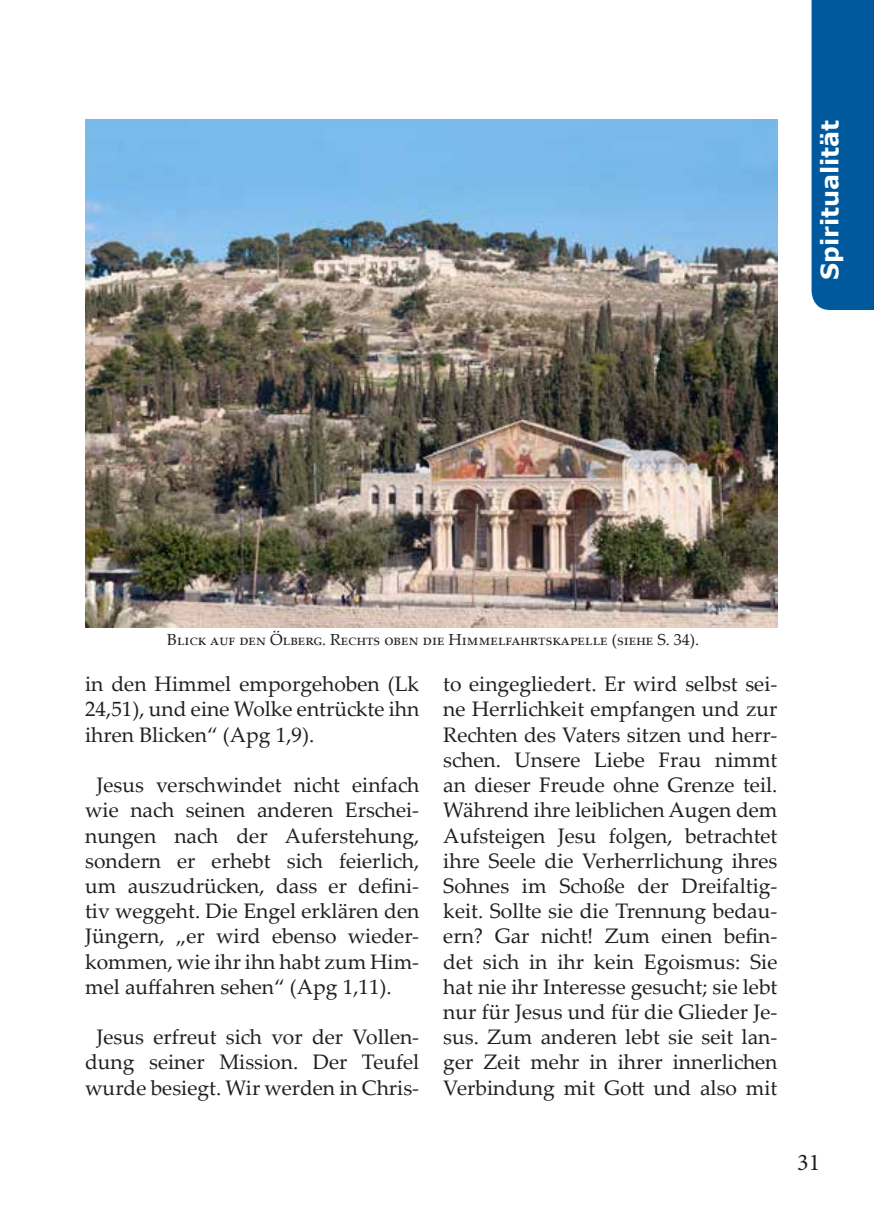
<style>
.page{position:relative;width:874px;height:1225px;background:#fff}
.page>*{position:absolute;margin:0;border:0;box-sizing:border-box;transform-origin:0 0}
.t1{font:700 24px "Verdana";color:#fff}
.t2{font:24px "Minion Pro";color:#231f20}
.t3{font:21px/25.2px "Palatino Linotype";color:#231f20;text-align:justify}
.t4{font:16px "Palatino Linotype";color:#231f20}
</style>
<div class="page">
<div style="left:811px;top:0;width:62px;height:310px;background:#00599d"></div>
<img style="left:85px;top:120px;width:692px;height:507px">
<p class="t1" style="left:813px;top:280px;width:162px;rotate:-90deg">Spiritualität</p>
<p class="t4" style="left:167px;top:628px;width:533px">Blick auf den Ölberg. Rechts oben die Himmelfahrtskapelle (siehe S. 34).</p>
<p class="t3" style="left:85px;top:670px;width:335px">in den Himmel emporgehoben (Lk 24,51), und eine Wolke entrückte ihn ihren Blicken“ (Apg 1,9).</p>
<p class="t3" style="left:85px;top:771px;width:335px;text-indent:11px">Jesus verschwindet nicht einfach wie nach seinen anderen Erschei&shy;nungen nach der Auferstehung, sondern er erhebt sich feierlich, um auszudrücken, dass er defini&shy;tiv weggeht. Die Engel erklären den Jüngern, „er wird ebenso wieder&shy;kommen, wie ihr ihn habt zum Him&shy;mel auffahren sehen“ (Apg 1,11).</p>
<p class="t3" style="left:85px;top:1023px;width:335px;text-align:center">Jesus erfreut sich vor der Vollen&shy;dung seiner Mission. Der Teufel wurde besiegt. Wir werden in Chris-</p>
<p class="t3" style="left:443px;top:670px;width:335px">to eingegliedert. Er wird selbst sei&shy;ne Herrlichkeit empfangen und zur Rechten des Vaters sitzen und herr&shy;schen. Unsere Liebe Frau nimmt an dieser Freude ohne Grenze teil.<br>Während ihre leiblichen Augen dem Aufsteigen Jesu folgen, betrachtet ihre Seele die Verherrlichung ihres Sohnes im Schoße der Dreifaltig&shy;keit. Sollte sie die Trennung bedau&shy;ern? Gar nicht! Zum einen befin&shy;det sich in ihr kein Egoismus: Sie hat nie ihr Interesse gesucht; sie lebt nur für Jesus und für die Glieder Je&shy;sus. Zum anderen lebt sie seit lan&shy;ger Zeit mehr in ihrer innerlichen Verbindung mit Gott und also mit</p>
<p class="t2" style="left:796px;top:1145px;width:25px">31</p>
</div>
